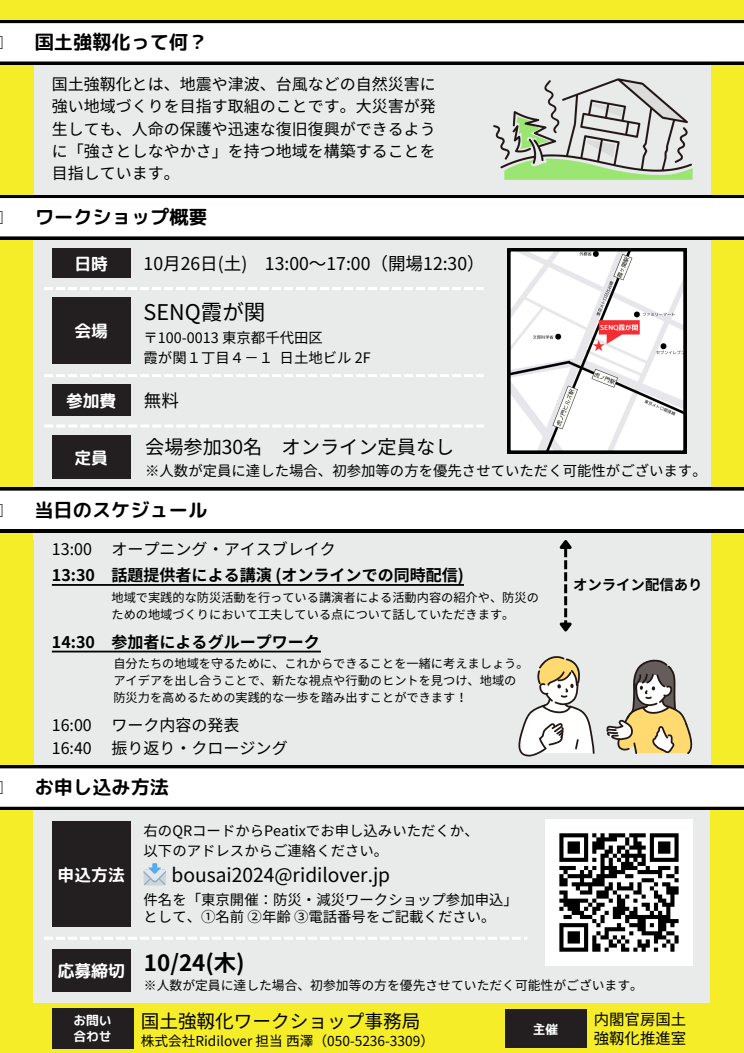
<style>
.page{position:relative;width:744px;height:1053px;background:#fff}
.page>*{position:absolute;margin:0;border:0;box-sizing:border-box;transform-origin:0 0}
.t1{font:700 22.4px "Noto Sans JP";color:#000}
.t2{font:21.6px "Noto Sans JP";color:#000}
.t3{font:19.2px "Noto Sans JP";color:#000}
.t4{font:19.2px "rounded mplus 1 p bold";color:#000}
.t5{font:18.64px "Noto Sans JP";color:#000}
.t6{font:17.6px "Noto Sans JP";color:#000}
.t7{font:16.8px "rounded mplus 1 p bold";color:#fff}
.t8{font:16.04px "Noto Sans JP";color:#000}
.t9{font:700 16.04px "Noto Sans JP";color:#000}
.t10{font:16px/22.2px "Noto Sans JP";color:#000;text-align:justify}
.t11{font:15.44px/19px "Noto Sans JP";color:#000}
.t12{font:14.4px/20.1px "Noto Sans JP";color:#000}
.t13{font:700 14.4px "Noto Sans JP";color:#000}
.t14{font:13.72px "Noto Sans JP";color:#000}
.t15{font:12.8px "Noto Sans JP";color:#000}
.t16{font:12.8px "rounded mplus 1 p bold";color:#fff}
.t17{font:12.2px/16.9px "Noto Sans JP";color:#000}
.s1{font-family:"Noto Sans CJ Ksc";font-weight:700}
</style>
<div class="page">
<div style="left:0;top:0;width:744px;height:1052px;background:#f5ed27"></div>
<div style="left:34px;top:42px;width:676px;height:173px;background:#e9ebeb"></div>
<svg style="left:0;top:20px;width:744px;height:44px;background:#dedede"></svg>
<img style="left:493px;top:78px;width:200px;height:102px">
<div style="left:34px;top:239px;width:676px;height:301px;background:#e9ebeb"></div>
<svg style="left:0;top:195px;width:744px;height:44px;background:#dedede"></svg>
<div style="left:52px;top:248px;width:79px;height:30px;background:#231f20"></div>
<div style="left:52px;top:297px;width:79px;height:67px;background:#231f20"></div>
<div style="left:52px;top:384px;width:79px;height:32px;background:#231f20"></div>
<div style="left:52px;top:435px;width:79px;height:43px;background:#231f20"></div>
<svg style="left:44px;top:287px;width:440px;height:3px"></svg>
<svg style="left:44px;top:374px;width:440px;height:3px"></svg>
<svg style="left:44px;top:425px;width:440px;height:2px"></svg>
<div style="left:34px;top:519px;width:676px;height:253px;background:#e9ebeb"></div>
<svg style="left:0;top:487px;width:744px;height:45px;background:#d9d9d9"></svg>
<div style="left:34px;top:784px;width:676px;height:219px;background:#e9ebeb"></div>
<svg style="left:0;top:765px;width:744px;height:44px;background:#dedede"></svg>
<div style="left:52px;top:821px;width:79px;height:105px;background:#231f20"></div>
<div style="left:52px;top:949px;width:79px;height:43px;background:#231f20"></div>
<div style="left:52px;top:1008px;width:81px;height:40px;background:#231f20"></div>
<div style="left:505px;top:1009px;width:81px;height:38px;background:#231f20"></div>
<img style="left:545px;top:819px;width:147px;height:146px">
<svg style="left:44px;top:937px;width:483px;height:2px"></svg>
<hr style="left:52px;top:584px;width:412px;height:2px;background:#000">
<hr style="left:52px;top:650px;width:269px;height:2px;background:#000">
<svg style="left:518px;top:656px;width:77px;height:100px"></svg>
<svg style="left:606px;top:659px;width:86px;height:95px"></svg>
<svg style="left:559px;top:540px;width:13px;height:92px"></svg>
<svg style="left:508px;top:248px;width:178px;height:205px"></svg>
<h2 class="t4" style="left:35px;top:29px;width:174px">国土強<span class="s1">靱</span>化って何？</h2>
<h5 class="t10" style="left:52px;top:72px;width:385px">国土強靱化とは、地震や津波、台風などの自然災害に強い地域づくりを目指す取組のことです。大災害が発生しても、人命の保護や迅速な復旧復興ができるように「強さとしなやかさ」を持つ地域を構築することを目指しています。</h5>
<p class="t4" style="left:35px;top:203px;width:174px">ワークショップ概要</p>
<h2 class="t7" style="left:74px;top:251px;width:35px">日時</h2>
<p class="t6" style="left:144px;top:249px;width:343px">10月 26日 (土) 13:00〜17:00（開場12:30）</p>
<h4 class="t7" style="left:74px;top:319px;width:35px">会場</h4>
<p class="t7" style="left:66px;top:388px;width:52px">参加費</p>
<h5 class="t2" style="left:144px;top:295px;width:123px">SENQ霞が関</h5>
<h5 class="t12" style="left:144px;top:326px;width:229px">〒100-0013 東京都千代田区<br>霞が関１丁目４−１日土地ビル 2F</h5>
<h4 class="t6" style="left:144px;top:386px;width:37px">無料</h4>
<h5 class="t3" style="left:145px;top:432px;width:311px">会場参加30名 オンライン定員なし</h5>
<h2 class="t12" style="left:145px;top:459px;width:563px">※人数が定員に達した場合、初参加等の方を優先させていただく可能性がございます。</h2>
<h3 class="t7" style="left:74px;top:445px;width:35px">定員</h3>
<h4 class="t4" style="left:34px;top:496px;width:174px">当日のスケジュール</h4>
<p class="t8" style="left:52px;top:536px;width:42px">13:00</p>
<p class="t8" style="left:111px;top:536px;width:226px">オープニング・アイスブレイク</p>
<h3 class="t9" style="left:52px;top:562px;width:44px">13:30</h3>
<p class="t9" style="left:111px;top:562px;width:354px">話題提供者による講演 (オンラインでの同時配信)</p>
<p class="t17" style="left:111px;top:588px;width:429px">地域で実践的な防災活動を行っている講演者による活動内容の紹介や、防災のための地域づくりにおいて工夫している点について話していただきます。</p>
<h1 class="t17" style="left:113px;top:654px;width:417px">自分たちの地域を守るために、これからできることを一緒に考えましょう。アイデアを出し合うことで、新たな視点や行動のヒントを見つけ、地域の</h1>
<h4 class="t17" style="left:113px;top:688px;width:356px">防災力を高めるための実践的な一歩を踏み出すことができます！</h4>
<p class="t8" style="left:52px;top:712px;width:42px">16:00</p>
<p class="t8" style="left:111px;top:712px;width:130px">ワーク内容の発表</p>
<p class="t8" style="left:52px;top:735px;width:42px">16:40</p>
<p class="t8" style="left:111px;top:735px;width:178px">振り返り・クロージング</p>
<h4 class="t9" style="left:52px;top:629px;width:44px">14:30</h4>
<p class="t9" style="left:111px;top:629px;width:210px">参加者によるグループワーク</p>
<h6 class="t4" style="left:35px;top:773px;width:136px">お申し込み方法</h6>
<h4 class="t7" style="left:58px;top:862px;width:69px">申込方法</h4>
<h4 class="t12" style="left:144px;top:820px;width:337px">右のQRコードからPeatixでお申し込みいただくか、</h4>
<h4 class="t12" style="left:144px;top:840px;width:246px">以下のアドレスからご連絡ください。</h4>
<h5 class="t3" style="left:172px;top:859px;width:220px">bousai2024@ridilover.jp</h5>
<p class="t12" style="left:144px;top:889px;width:376px">件名を「東京開催：防災・減災ワークショップ参加申込」</p>
<p class="t12" style="left:144px;top:906px;width:354px">として、①名前 ②年齢 ③電話番号をご記載ください。</p>
<p class="t13" style="left:573px;top:573px;width:131px">オンライン配信あり</p>
<h3 class="t7" style="left:58px;top:959px;width:69px">応募締切</h3>
<p class="t16" style="left:73px;top:1011px;width:40px">お問い</p>
<p class="t16" style="left:73px;top:1026px;width:40px">合わせ</p>
<p class="t1" style="left:144px;top:944px;width:102px">10/24(木)</p>
<h5 class="t15" style="left:144px;top:975px;width:501px">※人数が定員に達した場合、初参加等の方を優先させていただく可能性がございます。</h5>
<h4 class="t5" style="left:141px;top:1006px;width:281px">国土強靱化ワークショップ事務局</h4>
<p class="t14" style="left:141px;top:1030px;width:295px">株式会社Ridilover 担当西澤（050-5236-3309）</p>
<h4 class="t16" style="left:533px;top:1019px;width:27px">主催</h4>
<p class="t11" style="left:594px;top:1008px;width:94px">内閣官房国土強靱化推進室</p>
</div>
